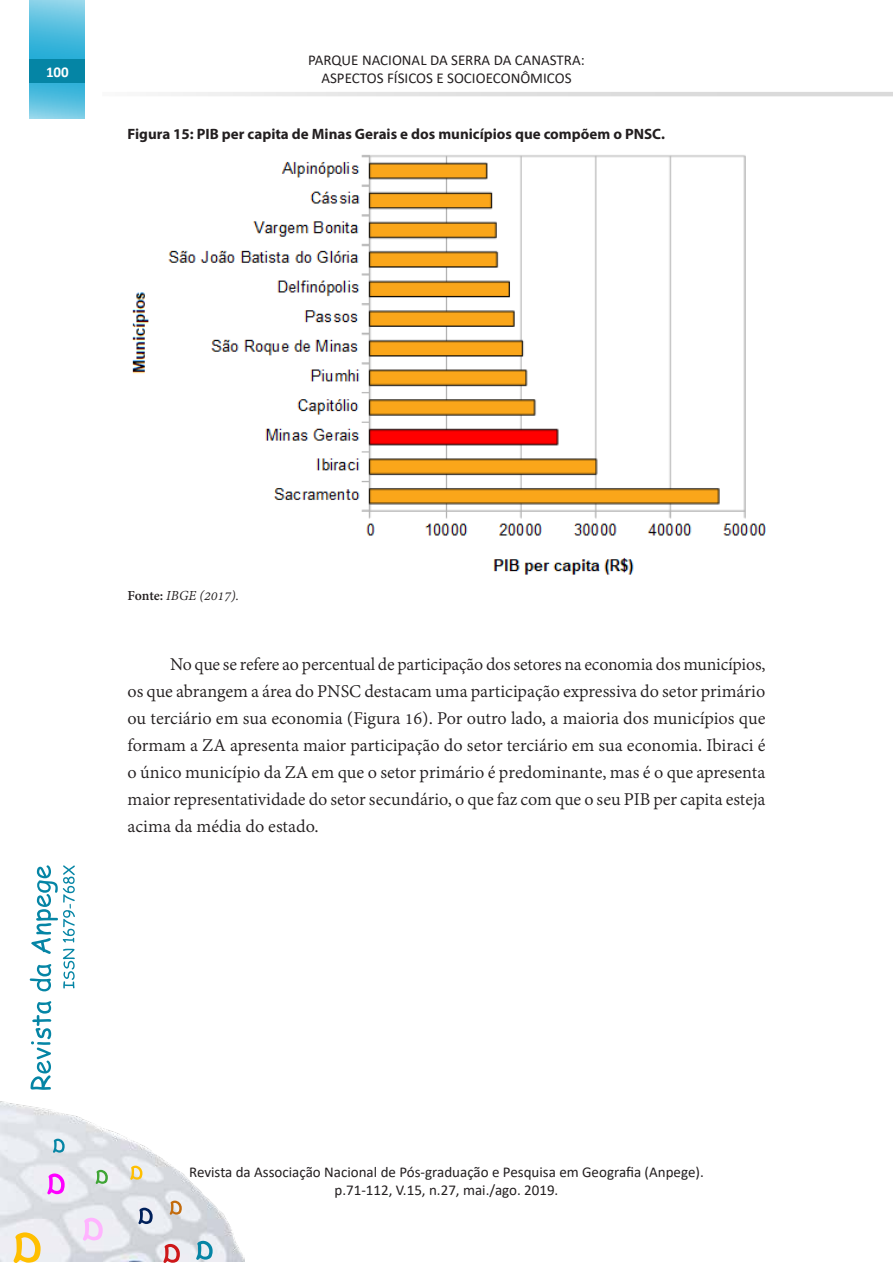
<style>
.page{position:relative;width:893px;height:1263px;background:#fff}
.page>*{position:absolute;margin:0;border:0;box-sizing:border-box;transform-origin:0 0}
.t1{font:19.5px/27px "Adobe Devanagari";color:#231f20;text-align:justify}
.t2{font:15px/18px "Calibri";color:#231f20;text-align:center}
.t3{font:700 15px "Myriad Pro";color:#231f20}
.t4{font:italic 15px "Adobe Devanagari";color:#231f20}
.t5{font:700 15px "Calibri";color:#fff}
.s1{font-weight:700;font-style:normal}
</style>
<div class="page">
<svg style="left:30px;top:865px;width:45px;height:225px"></svg>
<img style="left:0;top:1101px;width:244px;height:160px">
<svg style="left:130px;top:1166px;width:12px;height:14px"></svg>
<svg style="left:14px;top:1232px;width:27px;height:31px"></svg>
<svg style="left:196px;top:1241px;width:17px;height:19px"></svg>
<svg style="left:170px;top:1200px;width:12px;height:15px"></svg>
<svg style="left:53px;top:1139px;width:12px;height:14px"></svg>
<svg style="left:47px;top:1173px;width:18px;height:21px"></svg>
<svg style="left:163px;top:1244px;width:17px;height:19px"></svg>
<svg style="left:96px;top:1170px;width:12px;height:14px"></svg>
<svg style="left:138px;top:1208px;width:15px;height:16px"></svg>
<svg style="left:83px;top:1218px;width:20px;height:22px"></svg>
<svg style="left:158px;top:92px;width:735px;height:4px;background:#e1e1e1"></svg>
<svg style="left:30px;top:0;width:55px;height:119px;background:#57bfdf"></svg>
<div style="left:30px;top:59px;width:55px;height:24px;background:#0585a5"></div>
<img style="left:132px;top:155px;width:633px;height:420px">
<p class="t5" style="left:46px;top:61px;width:24px">100</p>
<p class="t2" style="left:308px;top:51px;width:278px">PARQUE NACIONAL DA SERRA DA CANASTRA:<br>ASPECTOS FÍSICOS E SOCIOECONÔMICOS</p>
<p class="t3" style="left:128px;top:124px;width:539px">Figura 15: PIB per capita de Minas Gerais e dos municípios que compõem o PNSC.</p>
<p class="t4" style="left:128px;top:587px;width:113px"><span class="s1">Fonte:</span> IBGE (2017).</p>
<p class="t1" style="left:128px;top:652px;width:639px;text-indent:43px">No que se refere ao percentual de participação dos setores na economia dos municípios, os que abrangem a área do PNSC destacam uma participação expressiva do setor primário ou terciário em sua economia (Figura 16). Por outro lado, a maioria dos municípios que formam a ZA apresenta maior participação do setor terciário em sua economia. Ibiraci é o único município da ZA em que o setor primário é predominante, mas é o que apresenta maior representatividade do setor secundário, o que faz com que o seu PIB per capita esteja acima da média do estado.</p>
<p class="t2" style="left:189px;top:1163px;width:516px">Revista da Associação Nacional de Pós-graduação e Pesquisa em Geografia (Anpege). p.71-112, V.15, n.27, mai./ago. 2019.</p>
</div>
